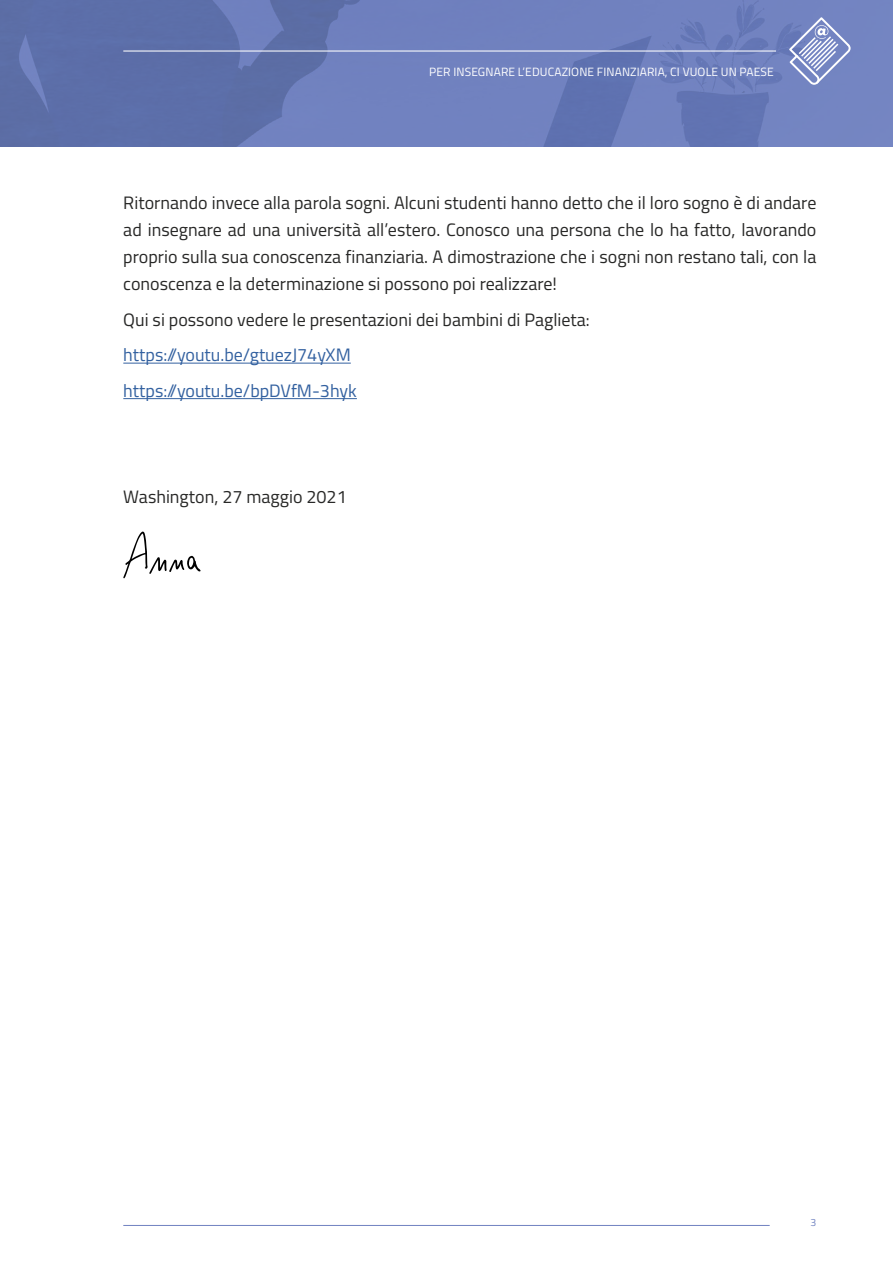
<style>
.page{position:relative;width:893px;height:1263px;background:#fff}
.page>*{position:absolute;margin:0;border:0;box-sizing:border-box;transform-origin:0 0}
.t1{font:18px/27px "Titillium";color:#282827;text-align:justify}
.t2{font:18px/35.5px "Titillium";color:#3361a0}
.t3{font:12px "Titillium";letter-spacing:.01em;color:#fff}
.t4{font:10.5px "Titillium";color:#7687c3}
</style>
<div class="page">
<img style="left:0;top:0;width:893px;height:147px">
<hr style="left:123px;top:1225px;width:647px;height:1px;background:#7687c3">
<svg style="left:789px;top:17px;width:62px;height:68px;background:#8e9bcc"></svg>
<hr style="left:123px;top:50px;width:653px;height:2px;background:#fff">
<hr style="left:123px;top:363px;width:228px;height:1px;background:#3361a0">
<hr style="left:123px;top:398px;width:234px;height:1px;background:#3361a0">
<svg style="left:123px;top:531px;width:78px;height:47px"></svg>
<p class="t3" style="left:429px;top:64px;width:346px">PER INSEGNARE L’EDUCAZIONE FINANZIARIA, CI VUOLE UN PAESE</p>
<p class="t1" style="left:123px;top:188px;width:695px">Ritornando invece alla parola sogni. Alcuni studenti hanno detto che il loro sogno è di andare ad insegnare ad una università all’estero. Conosco una persona che lo ha fatto, lavorando proprio sulla sua conoscenza finanziaria. A dimostrazione che i sogni non restano tali, con la conoscenza e la determinazione si possono poi realizzare!</p>
<p class="t1" style="left:123px;top:305px;width:468px">Qui si possono vedere le presentazioni dei bambini di Paglieta:</p>
<p class="t2" style="left:123px;top:336px;width:235px">https://youtu.be/gtuezJ74yXM https://youtu.be/bpDVfM-3hyk</p>
<p class="t1" style="left:123px;top:482px;width:225px">Washington, 27 maggio 2021</p>
<p class="t4" style="left:810px;top:1215px;width:7px">3</p>
</div>
